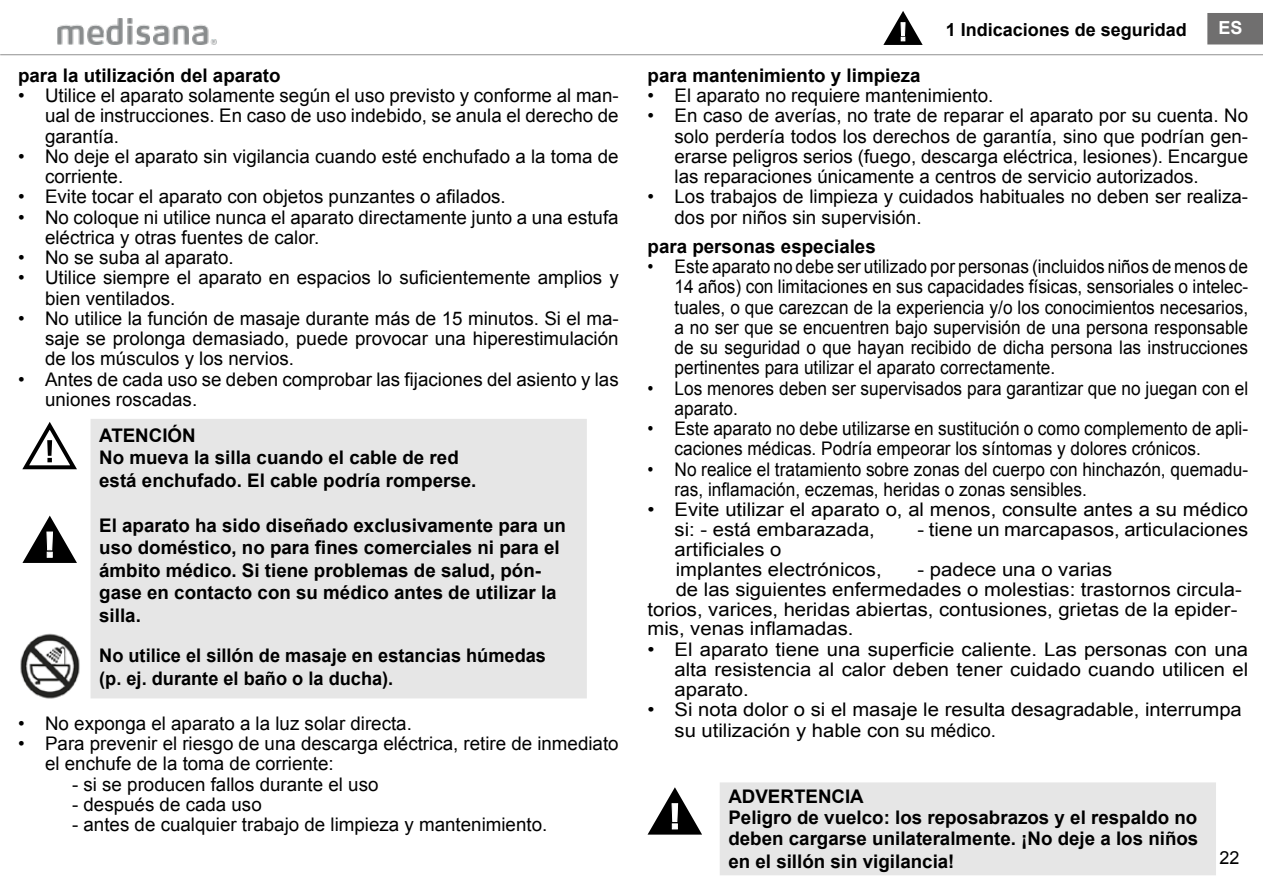
<style>
.page{position:relative;width:1263px;height:893px;background:#fff}
.page>*{position:absolute;margin:0;border:0;box-sizing:border-box;transform-origin:0 0}
.t1{font:18.75px/20.2px "Arial";color:#000}
.t2{font:18.75px/20.2px "Arial";color:#000;scale:.92 1}
.t3{font:700 18.75px/22.5px "Arial";color:#000}
.t4{font:18.75px/20.2px "Arial";color:#000;scale:1.08 1}
.t5{font:700 18px "Arial";color:#000}
.t6{font:18px "Arial";color:#000}
.t7{font:700 18px "Arial";color:#fff}
</style>
<div class="page">
<img style="left:58px;top:19px;width:159px;height:25px">
<hr style="left:0;top:54px;width:1263px;height:1px;background:#9d9d9c">
<div style="left:1208px;top:14px;width:54px;height:30px;background:#706f6f"></div>
<div style="left:1207px;top:13px;width:56px;height:31px;border:2px solid #706f6f"></div>
<svg style="left:883px;top:11px;width:40px;height:34px"></svg>
<img style="left:20px;top:633px;width:60px;height:66px">
<svg style="left:22px;top:422px;width:55px;height:47px"></svg>
<svg style="left:22px;top:516px;width:55px;height:47px"></svg>
<div style="left:91px;top:419px;width:496px;height:279px;background:#e6e6e6"></div>
<svg style="left:647px;top:787px;width:55px;height:48px"></svg>
<div style="left:720px;top:782px;width:496px;height:93px;background:#e6e6e6"></div>
<p class="t3" style="left:18px;top:65px;width:264px">para la utilización del aparato</p>
<p class="t1" style="left:45px;top:86px;width:575px;text-align:justify;text-indent:-27px">• Utilice el aparato solamente según el uso previsto y conforme al man&shy;ual de instrucciones. En caso de uso indebido, se anula el derecho de garantía.</p>
<p class="t1" style="left:45px;top:146px;width:575px;text-indent:-27px">• No deje el aparato sin vigilancia cuando esté enchufado a la toma de corriente.</p>
<p class="t1" style="left:18px;top:187px;width:489px">• Evite tocar el aparato con objetos punzantes o afilados.</p>
<p class="t1" style="left:45px;top:207px;width:575px;text-indent:-27px">• No coloque ni utilice nunca el aparato directamente junto a una estufa eléctrica y otras fuentes de calor.</p>
<p class="t1" style="left:18px;top:248px;width:217px">• No se suba al aparato.</p>
<p class="t1" style="left:45px;top:268px;width:575px;text-indent:-27px">• Utilice siempre el aparato en espacios lo suficientemente amplios y bien ventilados.</p>
<p class="t1" style="left:45px;top:308px;width:575px;text-align:justify;text-indent:-27px">• No utilice la función de masaje durante más de 15 minutos. Si el ma&shy;saje se prolonga demasiado, puede provocar una hiperestimulación de los músculos y los nervios.</p>
<p class="t1" style="left:45px;top:369px;width:575px;text-indent:-27px">• Antes de cada uso se deben comprobar las fijaciones del asiento y las uniones roscadas.</p>
<p class="t3" style="left:99px;top:425px;width:379px">ATENCIÓN<br>No mueva la silla cuando el cable de red está enchufado. El cable podría romperse.</p>
<p class="t3" style="left:99px;top:515px;width:468px">El aparato ha sido diseñado exclusivamente para un uso doméstico, no para fines comerciales ni para el ámbito médico. Si tiene problemas de salud, pón&shy;gase en contacto con su médico antes de utilizar la silla.</p>
<p class="t3" style="left:99px;top:645px;width:448px">No utilice el sillón de masaje en estancias húmedas (p. ej. durante el baño o la ducha).</p>
<p class="t1" style="left:18px;top:713px;width:395px">• No exponga el aparato a la luz solar directa.</p>
<p class="t1" style="left:45px;top:734px;width:575px;text-indent:-27px">• Para prevenir el riesgo de una descarga eléctrica, retire de inmediato el enchufe de la toma de corriente:</p>
<p class="t1" style="left:72px;top:774px;width:308px">- si se producen fallos durante el uso</p>
<p class="t1" style="left:72px;top:794px;width:191px">- después de cada uso</p>
<p class="t1" style="left:72px;top:815px;width:477px">- antes de cualquier trabajo de limpieza y mantenimiento.</p>
<p class="t5" style="left:946px;top:17px;width:243px">1 Indicaciones de seguridad</p>
<p class="t7" style="left:1218px;top:15px;width:26px">ES</p>
<p class="t3" style="left:647px;top:65px;width:274px">para mantenimiento y limpieza</p>
<p class="t1" style="left:647px;top:86px;width:347px">• El aparato no requiere mantenimiento.</p>
<p class="t1" style="left:674px;top:106px;width:575px;text-align:justify;text-indent:-27px">• En caso de averías, no trate de reparar el aparato por su cuenta. No solo perdería todos los derechos de garantía, sino que podrían gen&shy;erarse peligros serios (fuego, descarga eléctrica, lesiones). Encargue las reparaciones únicamente a centros de servicio autorizados.</p>
<p class="t1" style="left:674px;top:187px;width:575px;text-indent:-27px">• Los trabajos de limpieza y cuidados habituales no deben ser realiza&shy;dos por niños sin supervisión.</p>
<p class="t3" style="left:647px;top:236px;width:230px">para personas especiales</p>
<p class="t2" style="left:674px;top:257px;width:625px;text-align:justify;text-indent:-27px">• Este aparato no debe ser utilizado por personas (incluidos niños de menos de 14 años) con limitaciones en sus capacidades físicas, sensoriales o intelec&shy;tuales, o que carezcan de la experiencia y/o los conocimientos necesarios, a no ser que se encuentren bajo supervisión de una persona responsable de su seguridad o que hayan recibido de dicha persona las instrucciones pertinentes para utilizar el aparato correctamente.</p>
<p class="t2" style="left:674px;top:378px;width:625px;text-indent:-27px">• Los menores deben ser supervisados para garantizar que no juegan con el aparato.</p>
<p class="t2" style="left:674px;top:419px;width:625px;text-indent:-27px">• Este aparato no debe utilizarse en sustitución o como complemento de apli&shy;caciones médicas. Podría empeorar los síntomas y dolores crónicos.</p>
<p class="t2" style="left:674px;top:459px;width:625px;text-indent:-27px">• No realice el tratamiento sobre zonas del cuerpo con hinchazón, quemadu&shy;ras, inflamación, eczemas, heridas o zonas sensibles.</p>
<p class="t4" style="left:674px;top:500px;width:533px;text-indent:-27px">• Evite utilizar el aparato o, al menos, consulte antes a su médico si: - está embarazada,</p>
<p class="t4" style="left:917px;top:520px;width:308px">- tiene un marcapasos, articulaciones</p>
<p class="t4" style="left:674px;top:540px;width:193px;line-height:19.8px">artificiales o<br>implantes electrónicos,</p>
<p class="t4" style="left:917px;top:559px;width:182px">- padece una o varias</p>
<p class="t4" style="left:676px;top:579px;width:526px">de las siguientes enfermedades o molestias: trastornos circula-</p>
<p class="t4" style="left:647px;top:599px;width:548px">torios, varices, heridas abiertas, contusiones, grietas de la epider-</p>
<p class="t4" style="left:647px;top:619px;width:192px">mis, venas inflamadas.</p>
<p class="t4" style="left:674px;top:639px;width:533px;text-align:justify;text-indent:-27px">• El aparato tiene una superficie caliente. Las personas con una alta resistencia al calor deben tener cuidado cuando utilicen el aparato.</p>
<p class="t4" style="left:674px;top:700px;width:527px;text-indent:-27px">• Si nota dolor o si el masaje le resulta desagradable, interrumpa su utilización y hable con su médico.</p>
<p class="t3" style="left:728px;top:787px;width:471px;line-height:21.5px">ADVERTENCIA<br>Peligro de vuelco: los reposabrazos y el respaldo no deben cargarse unilateralmente. ¡No deje a los niños en el sillón sin vigilancia!</p>
<p class="t6" style="left:1219px;top:846px;width:22px">22</p>
</div>
